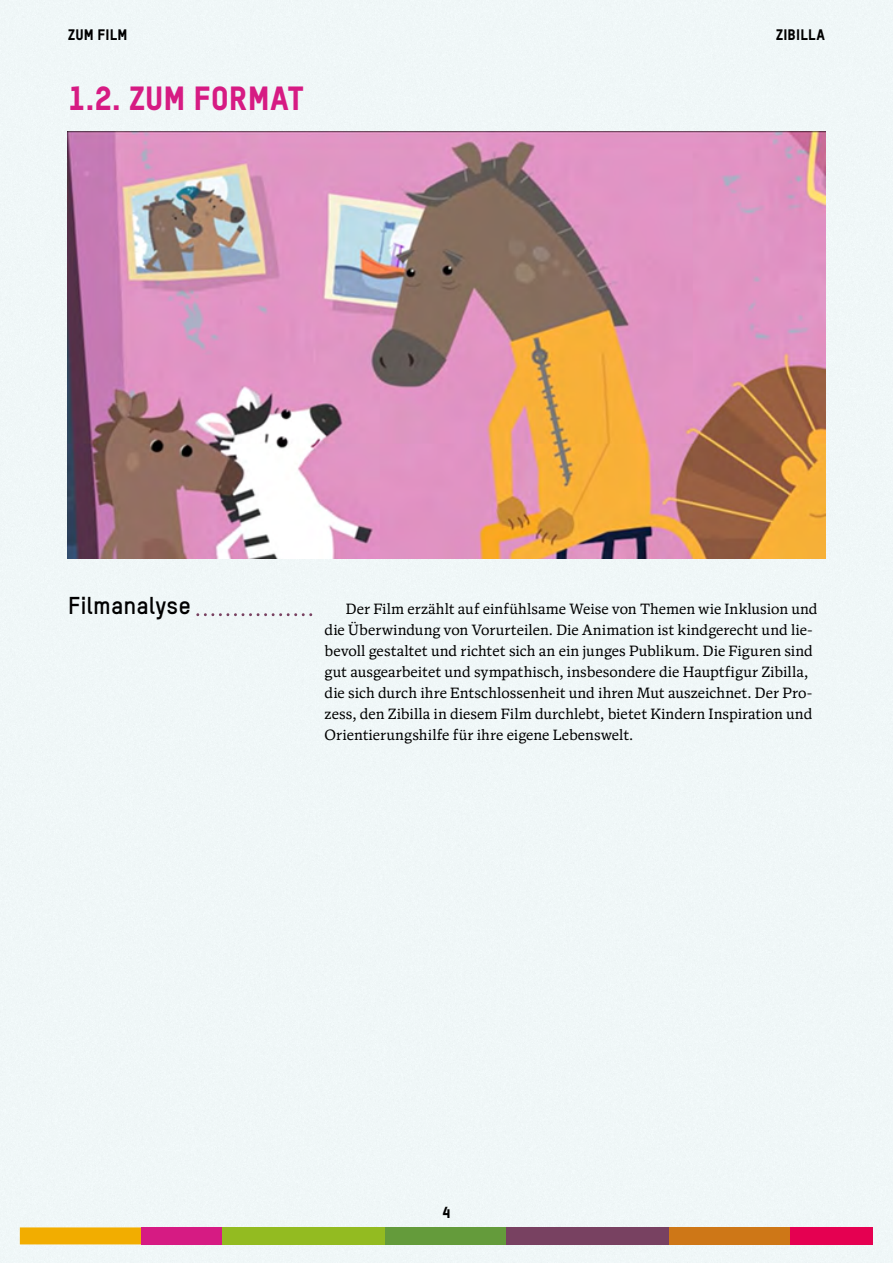
<style>
.page{position:relative;width:893px;height:1263px;background:#eff7f7}
.page>*{position:absolute;margin:0;border:0;box-sizing:border-box;transform-origin:0 0}
.t1{font:33px "TSTARPRO Headline";letter-spacing:.01em;color:#d61b83}
.t2{font:700 24px "TSTARPRO";letter-spacing:.005em;color:#000}
.t3{font:15.75px "TSTARPRO Headline";color:#000}
.t4{font:15px/21px "Antonia Variable";letter-spacing:.005em;color:#000}
.t5{font:15px "TSTARPRO Headline";letter-spacing:.02em;color:#000}
</style>
<div class="page">
<div style="left:20px;top:1227px;width:121px;height:17px;background:#f2ad00"></div>
<div style="left:141px;top:1227px;width:82px;height:17px;background:#d61b83"></div>
<div style="left:223px;top:1227px;width:162px;height:17px;background:#93bb21"></div>
<div style="left:385px;top:1227px;width:122px;height:17px;background:#649b3b"></div>
<div style="left:507px;top:1227px;width:162px;height:17px;background:#784161"></div>
<div style="left:669px;top:1227px;width:122px;height:17px;background:#ce7717"></div>
<div style="left:791px;top:1227px;width:82px;height:17px;background:#e50051"></div>
<img style="left:68px;top:132px;width:757px;height:427px">
<svg style="left:205px;top:613px;width:107px;height:3px"></svg>
<p class="t5" style="left:68px;top:25px;width:61px">ZUM FILM</p>
<p class="t5" style="left:776px;top:25px;width:50px">ZIBILLA</p>
<h1 class="t1" style="left:68px;top:78px;width:237px">1.2. ZUM FORMAT</h1>
<h2 class="t2" style="left:68px;top:590px;width:125px">Filmanalyse</h2>
<p class="t4" style="left:325px;top:599px;width:494px;text-indent:21px">Der Film erzählt auf einfühlsame Weise von Themen wie Inklusion und die Überwindung von Vorurteilen. Die Animation ist kindgerecht und lie&shy;bevoll gestaltet und richtet sich an ein junges Publikum. Die Figuren sind gut ausgearbeitet und sympathisch, insbesondere die Hauptfigur Zibilla, die sich durch ihre Entschlossenheit und ihren Mut auszeichnet. Der Pro&shy;zess, den Zibilla in diesem Film durchlebt, bietet Kindern Inspiration und Orientierungshilfe für ihre eigene Lebenswelt.</p>
<p class="t3" style="left:442px;top:1202px;width:10px">4</p>
</div>
